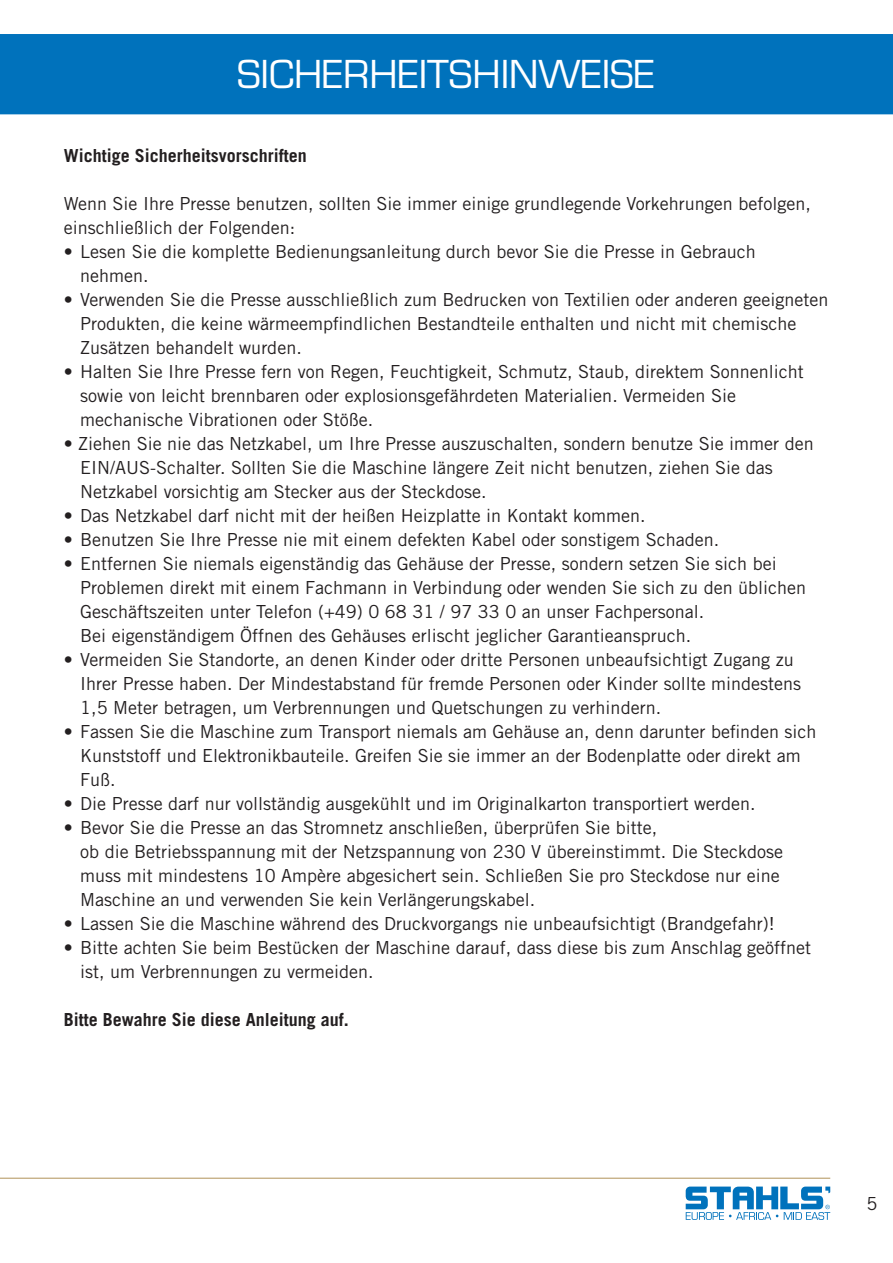
<style>
.page{position:relative;width:893px;height:1263px;background:#fff}
.page>*{position:absolute;margin:0;border:0;box-sizing:border-box;transform-origin:0 0}
.t1{font:37.5px "Eurostile LT Std";color:#fff}
.t2{font:18px/24px "Trade Gothic LT Std";color:#231f20}
.t3{font:700 18px "Trade Gothic LT Std";color:#231f20}
</style>
<div class="page">
<div style="left:0;top:34px;width:893px;height:80px;background:#0072bc"></div>
<svg style="left:686px;top:1186px;width:144px;height:34px"></svg>
<hr style="left:0;top:1178px;width:830px;height:1px;background:#b09258">
<h1 class="t1" style="left:237px;top:51px;width:419px">SICHERHEITSHINWEISE</h1>
<p class="t3" style="left:64px;top:144px;width:244px">Wichtige Sicherheitsvorschriften</p>
<p class="t2" style="left:64px;top:191px;width:749px">Wenn Sie Ihre Presse benutzen, sollten Sie immer einige grundlegende Vorkehrungen befolgen, einschließlich der Folgenden:</p>
<p class="t2" style="left:64px;top:239px;width:694px">• Lesen Sie die komplette Bedienungsanleitung durch bevor Sie die Presse in Gebrauch</p>
<p class="t2" style="left:80px;top:263px;width:70px">nehmen.</p>
<p class="t2" style="left:64px;top:287px;width:766px">• Verwenden Sie die Presse ausschließlich zum Bedrucken von Textilien oder anderen geeigneten</p>
<p class="t2" style="left:80px;top:311px;width:718px">Produkten, die keine wärmeempfindlichen Bestandteile enthalten und nicht mit chemische</p>
<p class="t2" style="left:80px;top:335px;width:223px">Zusätzen behandelt wurden.</p>
<p class="t2" style="left:64px;top:359px;width:741px">• Halten Sie Ihre Presse fern von Regen, Feuchtigkeit, Schmutz, Staub, direktem Sonnenlicht</p>
<p class="t2" style="left:80px;top:383px;width:657px">sowie von leicht brennbaren oder explosionsgefährdeten Materialien. Vermeiden Sie</p>
<p class="t2" style="left:80px;top:407px;width:295px">mechanische Vibrationen oder Stöße.</p>
<p class="t2" style="left:64px;top:431px;width:751px">• Ziehen Sie nie das Netzkabel, um Ihre Presse auszuschalten, sondern benutze Sie immer den</p>
<p class="t2" style="left:80px;top:455px;width:694px">EIN/AUS-Schalter. Sollten Sie die Maschine längere Zeit nicht benutzen, ziehen Sie das</p>
<p class="t2" style="left:80px;top:479px;width:408px">Netzkabel vorsichtig am Stecker aus der Steckdose.</p>
<p class="t2" style="left:64px;top:503px;width:583px">• Das Netzkabel darf nicht mit der heißen Heizplatte in Kontakt kommen.</p>
<p class="t2" style="left:64px;top:527px;width:657px">• Benutzen Sie Ihre Presse nie mit einem defekten Kabel oder sonstigem Schaden.</p>
<p class="t2" style="left:64px;top:551px;width:714px">• Entfernen Sie niemals eigenständig das Gehäuse der Presse, sondern setzen Sie sich bei</p>
<p class="t2" style="left:80px;top:575px;width:727px">Problemen direkt mit einem Fachmann in Verbindung oder wenden Sie sich zu den üblichen</p>
<p class="t2" style="left:80px;top:599px;width:626px">Geschäftszeiten unter Telefon (+49) 0 68 31 / 97 33 0 an unser Fachpersonal.</p>
<p class="t2" style="left:80px;top:623px;width:612px">Bei eigenständigem Öffnen des Gehäuses erlischt jeglicher Garantieanspruch.</p>
<p class="t2" style="left:64px;top:647px;width:731px">• Vermeiden Sie Standorte, an denen Kinder oder dritte Personen unbeaufsichtigt Zugang zu</p>
<p class="t2" style="left:80px;top:671px;width:722px">Ihrer Presse haben. Der Mindestabstand für fremde Personen oder Kinder sollte mindestens</p>
<p class="t2" style="left:80px;top:695px;width:582px">1,5 Meter betragen, um Verbrennungen und Quetschungen zu verhindern.</p>
<p class="t2" style="left:64px;top:719px;width:754px">• Fassen Sie die Maschine zum Transport niemals am Gehäuse an, denn darunter befinden sich</p>
<p class="t2" style="left:80px;top:743px;width:722px">Kunststoff und Elektronikbauteile. Greifen Sie sie immer an der Bodenplatte oder direkt am</p>
<p class="t2" style="left:80px;top:767px;width:37px">Fuß.</p>
<p class="t2" style="left:64px;top:791px;width:693px">• Die Presse darf nur vollständig ausgekühlt und im Originalkarton transportiert werden.</p>
<p class="t2" style="left:64px;top:815px;width:595px">• Bevor Sie die Presse an das Stromnetz anschließen, überprüfen Sie bitte,</p>
<p class="t2" style="left:80px;top:839px;width:704px">ob die Betriebsspannung mit der Netzspannung von 230 V übereinstimmt. Die Steckdose</p>
<p class="t2" style="left:80px;top:863px;width:701px">muss mit mindestens 10 Ampère abgesichert sein. Schließen Sie pro Steckdose nur eine</p>
<p class="t2" style="left:80px;top:887px;width:456px">Maschine an und verwenden Sie kein Verlängerungskabel.</p>
<p class="t2" style="left:64px;top:911px;width:712px">• Lassen Sie die Maschine während des Druckvorgangs nie unbeaufsichtigt (Brandgefahr)!</p>
<p class="t2" style="left:64px;top:935px;width:749px">• Bitte achten Sie beim Bestücken der Maschine darauf, dass diese bis zum Anschlag geöffnet</p>
<p class="t2" style="left:80px;top:959px;width:295px">ist, um Verbrennungen zu vermeiden.</p>
<p class="t3" style="left:64px;top:1008px;width:287px">Bitte Bewahre Sie diese Anleitung auf.</p>
<p class="t2" style="left:866px;top:1191px;width:12px">5</p>
</div>
